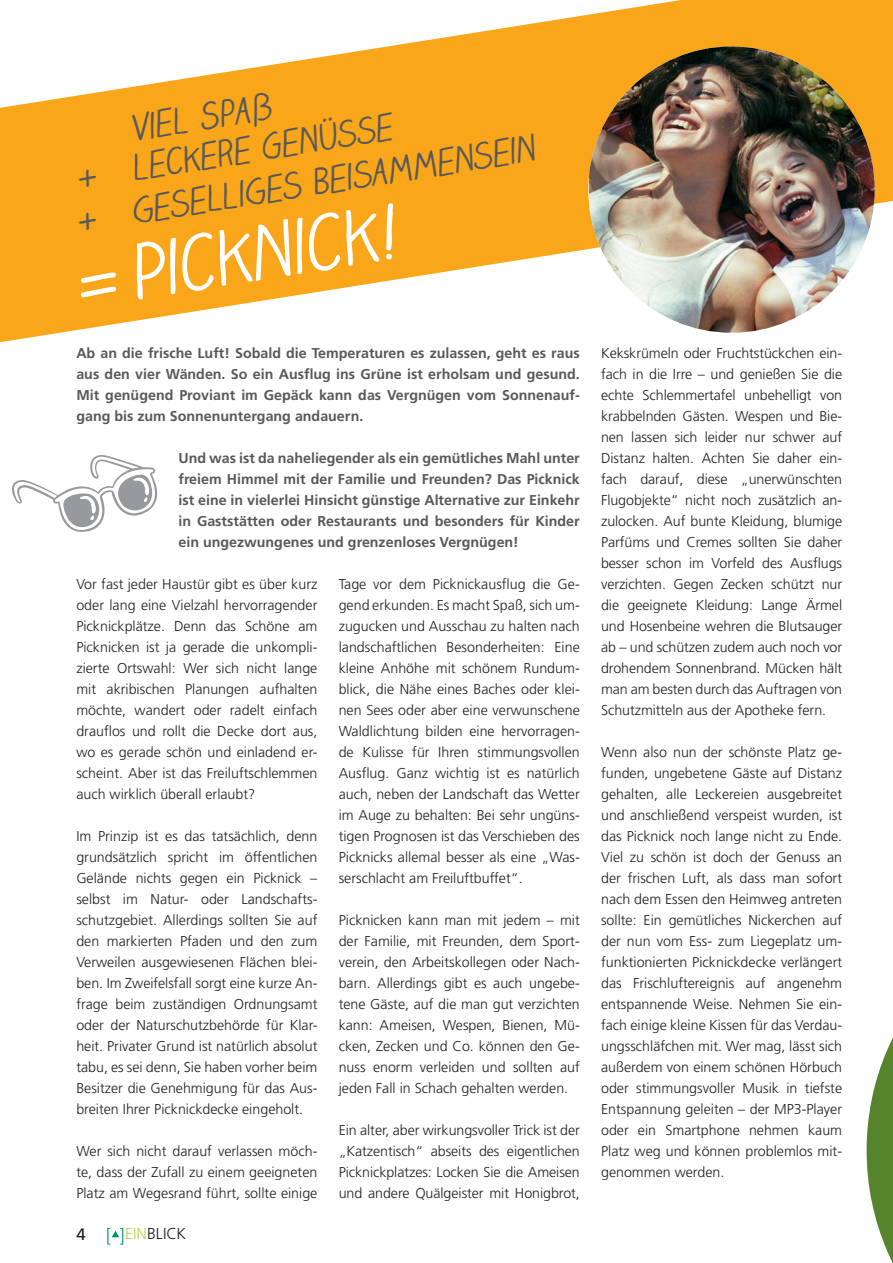
<style>
.page{position:relative;width:893px;height:1263px;background:#fff}
.page>*{position:absolute;margin:0;border:0;box-sizing:border-box;transform-origin:0 0}
.t1{font:italic 75px "Claire Hand";color:#fff}
.t2{font:italic 35.7px/39px "Claire Hand";color:#58595b}
.t3{font:300 15.75px "Frutiger";color:#231f20}
.t4{font:300 14.25px/21px "Frutiger LT Pro";color:#231f20;text-align:justify}
.t5{font:700 14.25px/21px "Frutiger LT Pro";color:#58595b;text-align:justify}
.s1{font-family:"Frutiger LT Pro";font-weight:400;font-size:16.5px}
.s2{font-size:18.6px;color:#009370}
.s3{color:#b6d54e}
</style>
<div class="page">
<svg style="left:112px;top:1231px;width:7px;height:6px"></svg>
<svg style="left:866px;top:1040px;width:26px;height:221px"></svg>
<svg style="left:0;top:0;width:892px;height:343px;fill:#faa61a"></svg>
<img style="left:590px;top:46px;width:284px;height:287px">
<svg style="left:12px;top:455px;width:145px;height:77px"></svg>
<h2 class="t2" style="left:65px;top:120px;width:322px;text-indent:63px;rotate:-9deg">Viel Spaß<br>+ leckere Genüsse</h2>
<h2 class="t2" style="left:71px;top:202px;width:466px;rotate:-9deg">+ geselliges Beisammensein</h2>
<h1 class="t1" style="left:68px;top:254px;width:328px;rotate:-9deg">= Picknick!</h1>
<p class="t5" style="left:76px;top:343px;width:505px">Ab an die frische Luft! Sobald die Temperaturen es zulassen, geht es raus aus den vier Wänden. So ein Ausflug ins Grüne ist erholsam und gesund.<br>Mit genügend Proviant im Gepäck kann das Vergnügen vom Sonnenauf&shy;gang bis zum Sonnenuntergang andauern.</p>
<p class="t5" style="left:178px;top:448px;width:403px">Und was ist da naheliegender als ein gemütliches Mahl unter freiem Himmel mit der Familie und Freunden? Das Picknick ist eine in vielerlei Hinsicht günstige Alternative zur Einkehr in Gaststätten oder Restaurants und besonders für Kinder ein ungezwungenes und grenzenloses Vergnügen!</p>
<p class="t4" style="left:76px;top:574px;width:242px">Vor fast jeder Haustür gibt es über kurz oder lang eine Vielzahl hervorragender Picknickplätze. Denn das Schöne am Picknicken ist ja gerade die unkompli&shy;zierte Ortswahl: Wer sich nicht lange mit akribischen Planungen aufhalten möchte, wandert oder radelt einfach drauflos und rollt die Decke dort aus, wo es gerade schön und einladend er&shy;scheint. Aber ist das Freiluftschlemmen auch wirklich überall erlaubt?</p>
<p class="t4" style="left:76px;top:826px;width:242px">Im Prinzip ist es das tatsächlich, denn grundsätzlich spricht im öffentlichen Gelände nichts gegen ein Picknick – selbst im Natur- oder Landschafts&shy;schutzgebiet. Allerdings sollten Sie auf den markierten Pfaden und den zum Verweilen ausgewiesenen Flächen blei&shy;ben. Im Zweifelsfall sorgt eine kurze An&shy;frage beim zuständigen Ordnungsamt oder der Naturschutzbehörde für Klar&shy;heit. Privater Grund ist natürlich absolut tabu, es sei denn, Sie haben vorher beim Besitzer die Genehmigung für das Aus&shy;breiten Ihrer Picknickdecke eingeholt.</p>
<p class="t4" style="left:76px;top:1141px;width:242px">Wer sich nicht darauf verlassen möch&shy;te, dass der Zufall zu einem geeigneten Platz am Wegesrand führt, sollte einige</p>
<p class="t3" style="left:76px;top:1225px;width:111px"><span class="s1">4</span> <span class="s2">[ ]</span><span class="s3">EIN</span>BLICK</p>
<p class="t4" style="left:339px;top:574px;width:242px">Tage vor dem Picknickausflug die Ge&shy;gend erkunden. Es macht Spaß, sich um&shy;zugucken und Ausschau zu halten nach landschaftlichen Besonderheiten: Eine kleine Anhöhe mit schönem Rundum&shy;blick, die Nähe eines Baches oder klei&shy;nen Sees oder aber eine verwunschene Waldlichtung bilden eine hervorragen&shy;de Kulisse für Ihren stimmungsvollen Ausflug. Ganz wichtig ist es natürlich auch, neben der Landschaft das Wetter im Auge zu behalten: Bei sehr ungüns&shy;tigen Prognosen ist das Verschieben des Picknicks allemal besser als eine „Was&shy;serschlacht am Freiluftbuffet“.</p>
<p class="t4" style="left:339px;top:910px;width:242px">Picknicken kann man mit jedem – mit der Familie, mit Freunden, dem Sport&shy;verein, den Arbeitskollegen oder Nach&shy;barn. Allerdings gibt es auch ungebe&shy;tene Gäste, auf die man gut verzichten kann: Ameisen, Wespen, Bienen, Mü&shy;cken, Zecken und Co. können den Ge&shy;nuss enorm verleiden und sollten auf jeden Fall in Schach gehalten werden.</p>
<p class="t4" style="left:339px;top:1120px;width:242px">Ein alter, aber wirkungsvoller Trick ist der „Katzentisch“ abseits des eigentlichen Picknickplatzes: Locken Sie die Ameisen und andere Quälgeister mit Honigbrot,</p>
<p class="t4" style="left:601px;top:343px;width:243px">Kekskrümeln oder Fruchtstückchen ein&shy;fach in die Irre – und genießen Sie die echte Schlemmertafel unbehelligt von krabbelnden Gästen. Wespen und Bie&shy;nen lassen sich leider nur schwer auf Distanz halten. Achten Sie daher ein&shy;fach darauf, diese „unerwünschten Flugobjekte“ nicht noch zusätzlich an&shy;zulocken. Auf bunte Kleidung, blumige Parfüms und Cremes sollten Sie daher besser schon im Vorfeld des Ausflugs verzichten. Gegen Zecken schützt nur die geeignete Kleidung: Lange Ärmel und Hosenbeine wehren die Blutsauger ab – und schützen zudem auch noch vor drohendem Sonnenbrand. Mücken hält man am besten durch das Auftragen von Schutzmitteln aus der Apotheke fern.</p>
<p class="t4" style="left:601px;top:742px;width:242px">Wenn also nun der schönste Platz ge&shy;funden, ungebetene Gäste auf Distanz gehalten, alle Leckereien ausgebreitet und anschließend verspeist wurden, ist das Picknick noch lange nicht zu Ende.<br>Viel zu schön ist doch der Genuss an der frischen Luft, als dass man sofort nach dem Essen den Heimweg antreten sollte: Ein gemütliches Nickerchen auf der nun vom Ess- zum Liegeplatz um&shy;funktionierten Picknickdecke verlängert das Frischluftereignis auf angenehm entspannende Weise. Nehmen Sie ein&shy;fach einige kleine Kissen für das Verdau&shy;ungsschläfchen mit. Wer mag, lässt sich außerdem von einem schönen Hörbuch oder stimmungsvoller Musik in tiefste Entspannung geleiten – der MP3-Player oder ein Smartphone nehmen kaum Platz weg und können problemlos mit&shy;genommen werden.</p>
</div>
